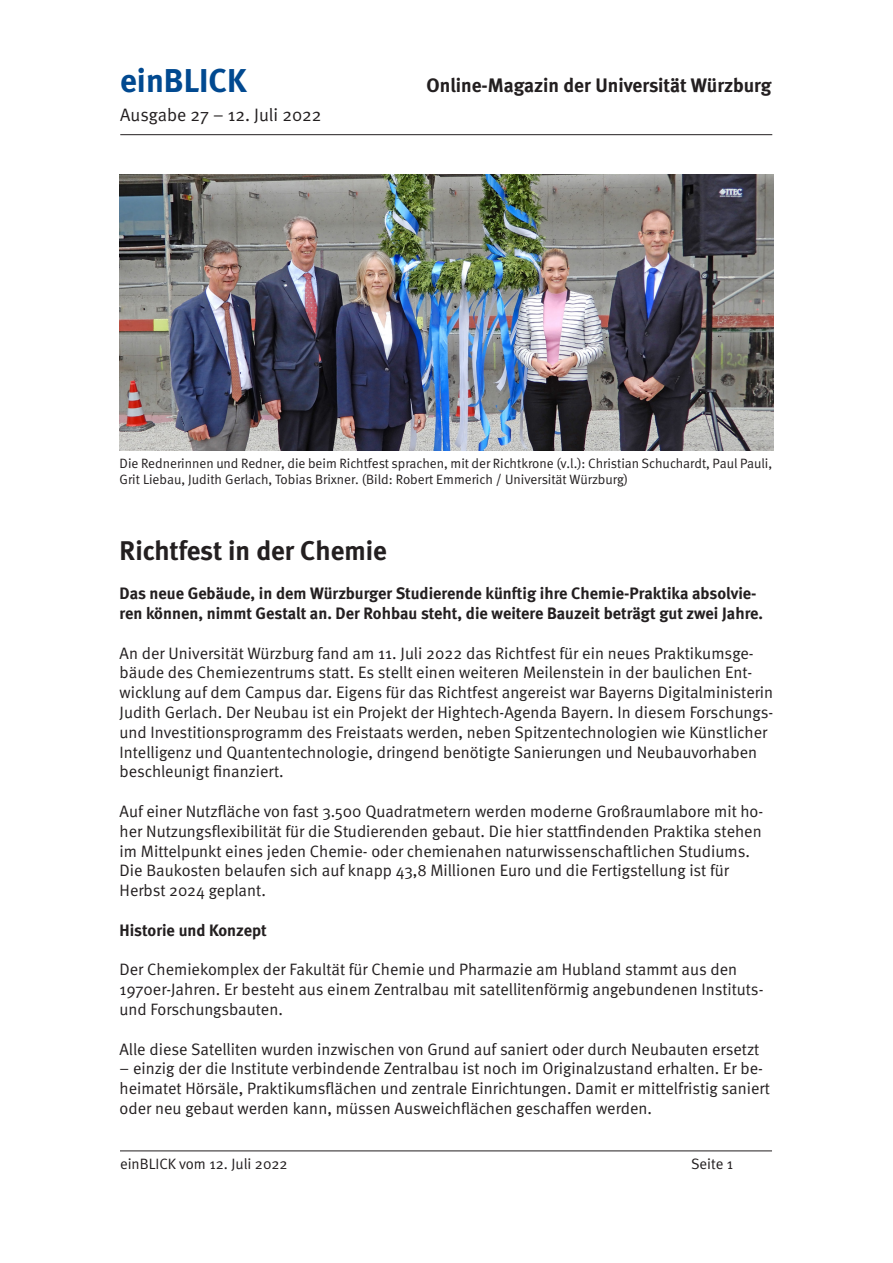
<style>
.page{position:relative;width:893px;height:1263px;background:#fff}
.page>*{position:absolute;margin:0;border:0;box-sizing:border-box;transform-origin:0 0}
.t1{font:700 33px "Meta";color:#014990}
.t2{font:700 27px "Meta";color:#231f20}
.t3{font:700 19.5px "Meta";color:#231f20}
.t4{font:18px "Meta Normal";color:#231f20}
.t5{font:16.5px/19.8px "Meta Normal";color:#231f20}
.t6{font:700 16.5px/19.8px "Meta";color:#231f20}
.t7{font:15px "Meta Normal";color:#231f20}
.t8{font:13.5px/16.2px "Meta Normal";color:#231f20}
</style>
<div class="page">
<hr style="left:120px;top:134px;width:652px;height:1px;background:#231f20">
<hr style="left:120px;top:1150px;width:652px;height:1px;background:#231f20">
<img style="left:120px;top:174px;width:653px;height:277px">
<h1 class="t1" style="left:120px;top:61px;width:128px">einBLICK</h1>
<p class="t3" style="left:427px;top:74px;width:346px">Online-Magazin der Universität Würzburg</p>
<p class="t4" style="left:120px;top:105px;width:203px">Ausgabe 27 – 12. Juli 2022</p>
<p class="t8" style="left:120px;top:455px;width:654px">Die Rednerinnen und Redner, die beim Richtfest sprachen, mit der Richtkrone (v.l.): Christian Schuchardt, Paul Pauli,<br>Grit Liebau, Judith Gerlach, Tobias Brixner. (Bild: Robert Emmerich / Universität Würzburg)</p>
<h2 class="t2" style="left:120px;top:534px;width:269px">Richtfest in der Chemie</h2>
<p class="t6" style="left:120px;top:583px;width:645px">Das neue Gebäude, in dem Würzburger Studierende künftig ihre Chemie-Praktika absolvie&shy;ren können, nimmt Gestalt an. Der Rohbau steht, die weitere Bauzeit beträgt gut zwei Jahre.</p>
<p class="t5" style="left:120px;top:643px;width:655px">An der Universität Würzburg fand am 11. Juli 2022 das Richtfest für ein neues Praktikumsge&shy;bäude des Chemiezentrums statt. Es stellt einen weiteren Meilenstein in der baulichen Ent&shy;wicklung auf dem Campus dar. Eigens für das Richtfest angereist war Bayerns Digitalministerin Judith Gerlach. Der Neubau ist ein Projekt der Hightech-Agenda Bayern. In diesem Forschungs&shy;und Investitionsprogramm des Freistaats werden, neben Spitzentechnologien wie Künstlicher Intelligenz und Quantentechnologie, dringend benötigte Sanierungen und Neubauvorhaben beschleunigt finanziert.</p>
<p class="t5" style="left:120px;top:801px;width:645px">Auf einer Nutzfläche von fast 3.500 Quadratmetern werden moderne Großraumlabore mit ho&shy;her Nutzungsflexibilität für die Studierenden gebaut. Die hier stattfindenden Praktika stehen im Mittelpunkt eines jeden Chemie- oder chemienahen naturwissenschaftlichen Studiums.<br>Die Baukosten belaufen sich auf knapp 43,8 Millionen Euro und die Fertigstellung ist für Herbst 2024 geplant.</p>
<p class="t6" style="left:120px;top:920px;width:149px">Historie und Konzept</p>
<p class="t5" style="left:120px;top:959px;width:645px">Der Chemiekomplex der Fakultät für Chemie und Pharmazie am Hubland stammt aus den<br>1970er-Jahren. Er besteht aus einem Zentralbau mit satellitenförmig angebundenen Instituts&shy;und Forschungsbauten.</p>
<p class="t5" style="left:120px;top:1039px;width:641px">Alle diese Satelliten wurden inzwischen von Grund auf saniert oder durch Neubauten ersetzt</p>
<p class="t5" style="left:120px;top:1058px;width:652px">– einzig der die Institute verbindende Zentralbau ist noch im Originalzustand erhalten. Er be&shy;heimatet Hörsäle, Praktikumsflächen und zentrale Einrichtungen. Damit er mittelfristig saniert oder neu gebaut werden kann, müssen Ausweichflächen geschaffen werden.</p>
<p class="t7" style="left:120px;top:1155px;width:169px">einBLICK vom 12. Juli 2022</p>
<p class="t7" style="left:691px;top:1155px;width:44px">Seite 1</p>
</div>
